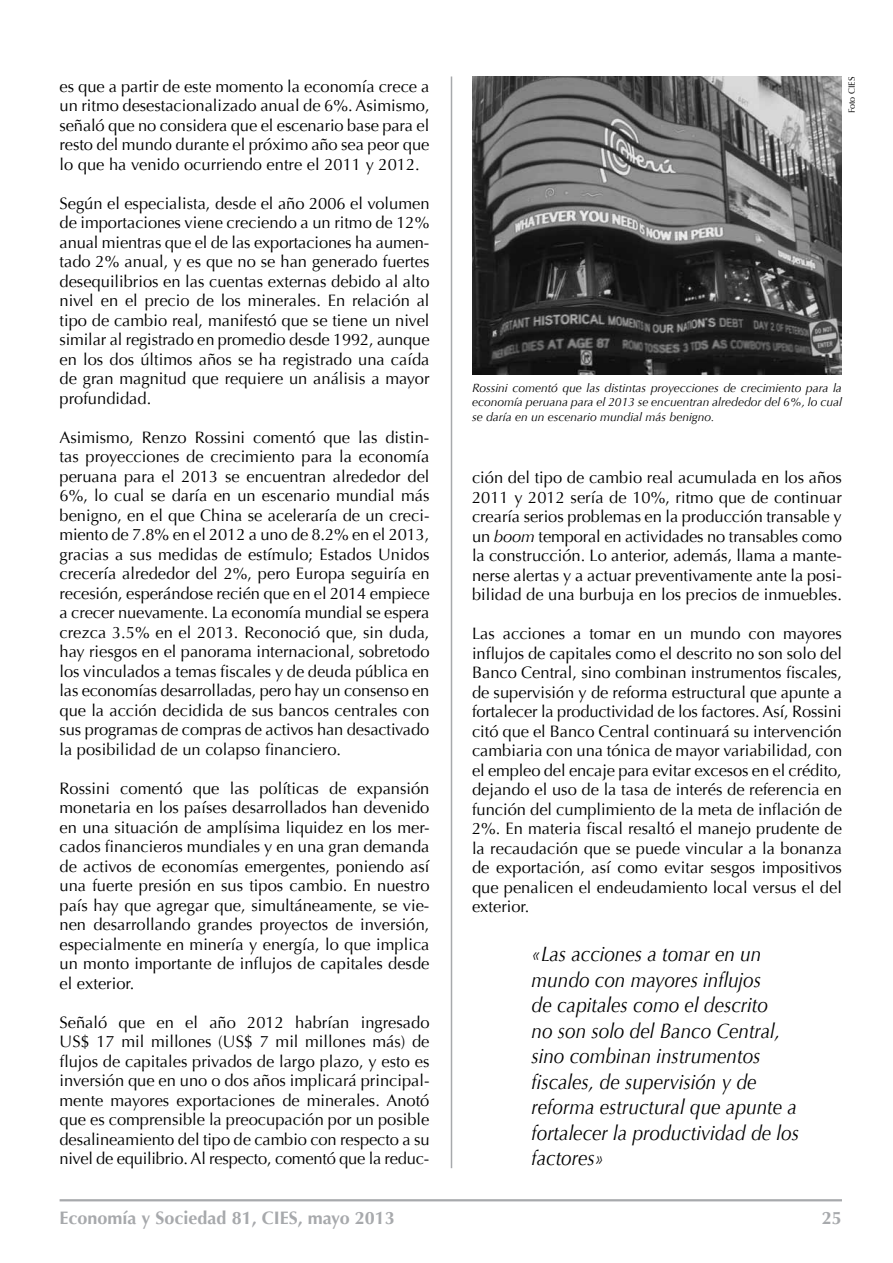
<style>
.page{position:relative;width:893px;height:1263px;background:#fff}
.page>*{position:absolute;margin:0;border:0;box-sizing:border-box;transform-origin:0 0}
.t1{font:italic 21px/25.5px "Optima";color:#000;scale:.9 1}
.t2{font:700 18px "Optima";color:#a7a9ac}
.t3{font:16.5px/19.5px "Optima";color:#000;text-align:justify}
.t4{font:italic 12px/14.2px "Optima";color:#000;text-align:justify}
.t5{font:9px "Optima";color:#000}
.s1{font-style:italic}
</style>
<div class="page">
<hr style="left:60px;top:1199px;width:782px;height:2px;background:#a7a9ac">
<hr style="left:451px;top:77px;width:1px;height:1091px;background:#a7a9ac">
<img style="left:472px;top:77px;width:370px;height:297px">
<p class="t3" style="left:60px;top:77px;width:372px">es que a partir de este momento la economía crece a un ritmo desestacionalizado anual de 6%. Asimismo, señaló que no considera que el escenario base para el resto del mundo durante el próximo año sea peor que lo que ha venido ocurriendo entre el 2011 y 2012.</p>
<p class="t3" style="left:60px;top:194px;width:371px">Según el especialista, desde el año 2006 el volumen de importaciones viene creciendo a un ritmo de 12% anual mientras que el de las exportaciones ha aumen&shy;tado 2% anual, y es que no se han generado fuertes desequilibrios en las cuentas externas debido al alto nivel en el precio de los minerales. En relación al tipo de cambio real, manifestó que se tiene un nivel similar al registrado en promedio desde 1992, aunque en los dos últimos años se ha registrado una caída de gran magnitud que requiere un análisis a mayor profundidad.</p>
<p class="t3" style="left:60px;top:428px;width:372px">Asimismo, Renzo Rossini comentó que las distin&shy;tas proyecciones de crecimiento para la economía peruana para el 2013 se encuentran alrededor del 6%, lo cual se daría en un escenario mundial más benigno, en el que China se aceleraría de un creci&shy;miento de 7.8% en el 2012 a uno de 8.2% en el 2013, gracias a sus medidas de estímulo; Estados Unidos crecería alrededor del 2%, pero Europa seguiría en recesión, esperándose recién que en el 2014 empiece a crecer nuevamente. La economía mundial se espera crezca 3.5% en el 2013. Reconoció que, sin duda, hay riesgos en el panorama internacional, sobretodo los vinculados a temas fiscales y de deuda pública en las economías desarrolladas, pero hay un consenso en que la acción decidida de sus bancos centrales con sus programas de compras de activos han desactivado la posibilidad de un colapso financiero.</p>
<p class="t3" style="left:60px;top:779px;width:371px">Rossini comentó que las políticas de expansión monetaria en los países desarrollados han devenido en una situación de amplísima liquidez en los mer&shy;cados financieros mundiales y en una gran demanda de activos de economías emergentes, poniendo así una fuerte presión en sus tipos cambio. En nuestro país hay que agregar que, simultáneamente, se vie&shy;nen desarrollando grandes proyectos de inversión, especialmente en minería y energía, lo que implica un monto importante de influjos de capitales desde el exterior.</p>
<p class="t3" style="left:60px;top:1013px;width:372px">Señaló que en el año 2012 habrían ingresado US$ 17 mil millones (US$ 7 mil millones más) de flujos de capitales privados de largo plazo, y esto es inversión que en uno o dos años implicará principal&shy;mente mayores exportaciones de minerales. Anotó que es comprensible la preocupación por un posible desalineamiento del tipo de cambio con respecto a su nivel de equilibrio. Al respecto, comentó que la reduc-</p>
<p class="t5" style="left:846px;top:113px;width:38px;rotate:-90deg">Foto CIES</p>
<p class="t4" style="left:472px;top:381px;width:371px">Rossini comentó que las distintas proyecciones de crecimiento para la economía peruana para el 2013 se encuentran alrededor del 6%, lo cual se daría en un escenario mundial más benigno.</p>
<p class="t3" style="left:472px;top:468px;width:371px">ción del tipo de cambio real acumulada en los años 2011 y 2012 sería de 10%, ritmo que de continuar crearía serios problemas en la producción transable y un <span class="s1">boom</span> temporal en actividades no transables como la construcción. Lo anterior, además, llama a mante&shy;nerse alertas y a actuar preventivamente ante la posi&shy;bilidad de una burbuja en los precios de inmuebles.</p>
<p class="t3" style="left:472px;top:624px;width:372px">Las acciones a tomar en un mundo con mayores influjos de capitales como el descrito no son solo del Banco Central, sino combinan instrumentos fiscales, de supervisión y de reforma estructural que apunte a fortalecer la productividad de los factores. Así, Rossini citó que el Banco Central continuará su intervención cambiaria con una tónica de mayor variabilidad, con el empleo del encaje para evitar excesos en el crédito, dejando el uso de la tasa de interés de referencia en función del cumplimiento de la meta de inflación de 2%. En materia fiscal resaltó el manejo prudente de la recaudación que se puede vincular a la bonanza de exportación, así como evitar sesgos impositivos que penalicen el endeudamiento local versus el del exterior.</p>
<p class="t1" style="left:532px;top:942px;width:299px">«Las acciones a tomar en un mundo con mayores influjos<br>de capitales como el descrito<br>no son solo del Banco Central, sino combinan instrumentos fiscales, de supervisión y de reforma estructural que apunte a fortalecer la productividad de los factores»</p>
<p class="t2" style="left:60px;top:1208px;width:337px">Economía y Sociedad 81, CIES, mayo 2013</p>
<p class="t2" style="left:822px;top:1208px;width:22px">25</p>
</div>
